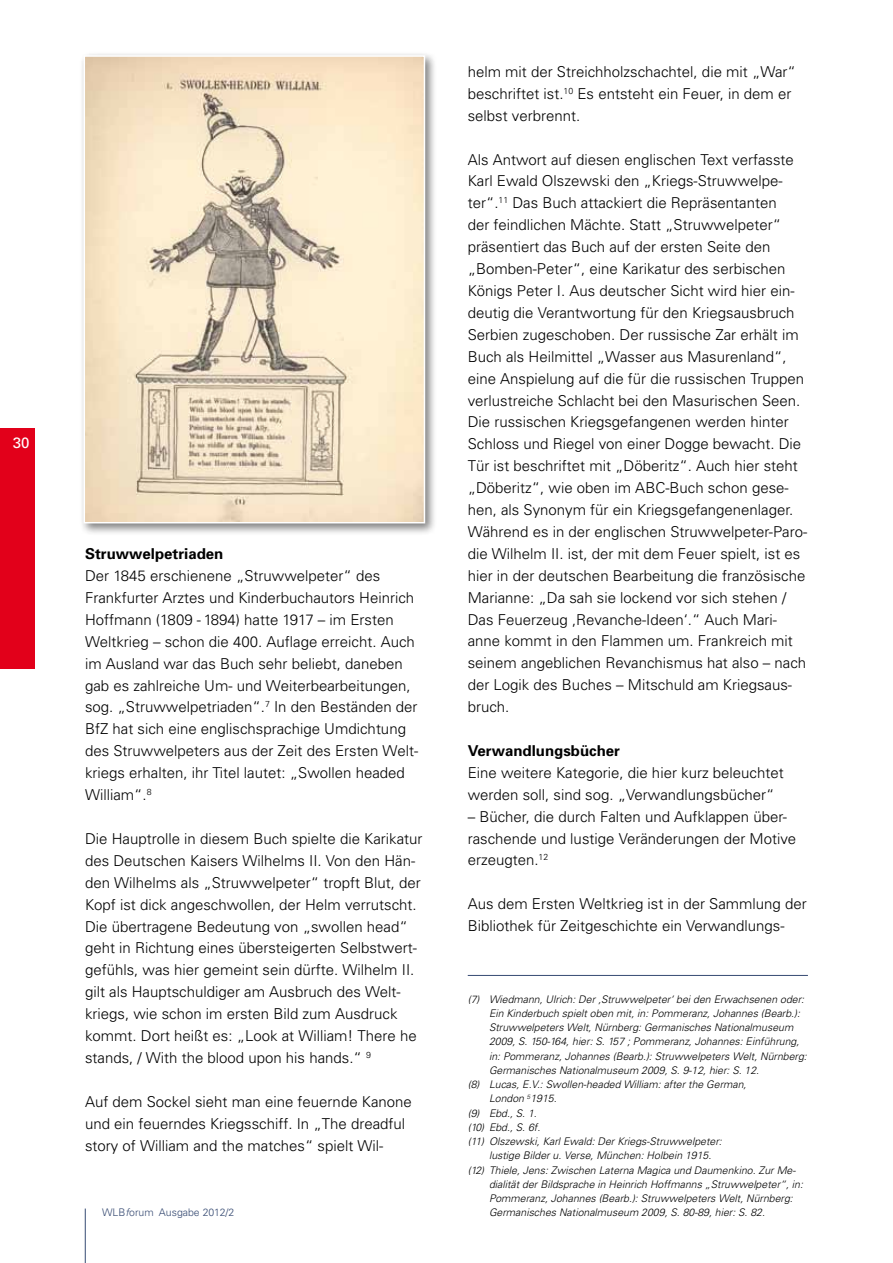
<style>
.page{position:relative;width:893px;height:1263px;background:#fff}
.page>*{position:absolute;margin:0;border:0;box-sizing:border-box;transform-origin:0 0}
.t1{font:300 15px/21.9px "Univers";color:#000}
.t2{font:700 15px "Univers";color:#000}
.t3{font:15px "Univers";color:#fff}
.t4{font:italic 300 10.5px "Univers";color:#000}
.t5{font:300 10.5px "Univers";color:#364a72}
.s1{font-style:italic}
</style>
<div class="page">
<hr style="left:85px;top:1208px;width:1px;height:55px;background:#364a72">
<div style="left:0;top:428px;width:34px;height:240px;background:#e2001a"></div>
<div style="left:80px;top:51px;width:358px;height:485px;background:#000;opacity:.5"></div>
<img style="left:87px;top:58px;width:335px;height:462px">
<div style="left:84px;top:55px;width:341px;height:468px;border:2px solid #fff"></div>
<hr style="left:468px;top:975px;width:340px;height:1px;background:#364a72">
<p class="t3" style="left:13px;top:434px;width:18px">30</p>
<p class="t2" style="left:85px;top:544px;width:140px">Struwwelpetriaden</p>
<p class="t1" style="left:85px;top:564px;width:335px">Der 1845 erschienene „Struwwelpeter“ des Frankfurter Arztes und Kinderbuchautors Heinrich Hoffmann (1809 - 1894) hatte 1917 – im Ersten Weltkrieg – schon die 400. Auflage erreicht. Auch im Ausland war das Buch sehr beliebt, daneben gab es zahlreiche Um- und Weiterbearbeitungen, sog. „Struwwelpetriaden“.<sup>7</sup> In den Beständen der BfZ hat sich eine englischsprachige Umdichtung des Struwwelpeters aus der Zeit des Ersten Welt&shy;kriegs erhalten, ihr Titel lautet: „Swollen headed William“.<sup>8</sup></p>
<p class="t1" style="left:85px;top:827px;width:339px">Die Hauptrolle in diesem Buch spielte die Karikatur des Deutschen Kaisers Wilhelms II. Von den Hän&shy;den Wilhelms als „Struwwelpeter“ tropft Blut, der Kopf ist dick angeschwollen, der Helm verrutscht.<br>Die übertragene Bedeutung von „swollen head“ geht in Richtung eines übersteigerten Selbstwert&shy;gefühls, was hier gemeint sein dürfte. Wilhelm II. gilt als Hauptschuldiger am Ausbruch des Welt&shy;kriegs, wie schon im ersten Bild zum Ausdruck kommt. Dort heißt es: „Look at William! There he stands, / With the blood upon his hands.“ <sup>9</sup></p>
<p class="t1" style="left:85px;top:1090px;width:328px">Auf dem Sockel sieht man eine feuernde Kanone und ein feuerndes Kriegsschiff. In „The dreadful story of William and the matches“ spielt Wil-</p>
<p class="t5" style="left:102px;top:1206px;width:134px">WLB<span class="s1">f</span>orum Ausgabe 2012/2</p>
<p class="t1" style="left:468px;top:60px;width:330px">helm mit der Streichholzschachtel, die mit „War“ beschriftet ist.<sup>10</sup> Es entsteht ein Feuer, in dem er selbst verbrennt.</p>
<p class="t1" style="left:468px;top:148px;width:341px">Als Antwort auf diesen englischen Text verfasste Karl Ewald Olszewski den „Kriegs-Struwwelpe&shy;ter“.<sup>11</sup> Das Buch attackiert die Repräsentanten<br>der feindlichen Mächte. Statt „Struwwelpeter“ präsentiert das Buch auf der ersten Seite den „Bomben-Peter“, eine Karikatur des serbischen Königs Peter I. Aus deutscher Sicht wird hier ein&shy;deutig die Verantwortung für den Kriegsausbruch Serbien zugeschoben. Der russische Zar erhält im Buch als Heilmittel „Wasser aus Masurenland“, eine Anspielung auf die für die russischen Truppen verlustreiche Schlacht bei den Masurischen Seen.<br>Die russischen Kriegsgefangenen werden hinter Schloss und Riegel von einer Dogge bewacht. Die Tür ist beschriftet mit „Döberitz“. Auch hier steht „Döberitz“, wie oben im ABC-Buch schon gese&shy;hen, als Synonym für ein Kriegsgefangenenlager.<br>Während es in der englischen Struwwelpeter-Paro&shy;die Wilhelm II. ist, der mit dem Feuer spielt, ist es hier in der deutschen Bearbeitung die französische Marianne: „Da sah sie lockend vor sich stehen / Das Feuerzeug ‚Revanche-Ideen‘.“ Auch Mari&shy;anne kommt in den Flammen um. Frankreich mit seinem angeblichen Revanchismus hat also – nach der Logik des Buches – Mitschuld am Kriegsaus&shy;bruch.</p>
<p class="t2" style="left:468px;top:741px;width:154px">Verwandlungsbücher</p>
<p class="t1" style="left:468px;top:761px;width:317px">Eine weitere Kategorie, die hier kurz beleuchtet werden soll, sind sog. „Verwandlungsbücher“</p>
<p class="t1" style="left:468px;top:805px;width:330px">– Bücher, die durch Falten und Aufklappen über&shy;raschende und lustige Veränderungen der Motive erzeugten.<sup>12</sup></p>
<p class="t1" style="left:468px;top:892px;width:340px">Aus dem Ersten Weltkrieg ist in der Sammlung der<br>Bibliothek für Zeitgeschichte ein Verwandlungs-</p>
<p class="t4" style="left:468px;top:992px;width:338px">(7) Wiedmann, Ulrich: Der ‚Struwwelpeter‘ bei den Erwachsenen oder:</p>
<p class="t4" style="left:489px;top:1007px;width:313px">Ein Kinderbuch spielt oben mit, in: Pommeranz, Johannes (Bearb.):</p>
<p class="t4" style="left:489px;top:1021px;width:306px">Struwwelpeters Welt, Nürnberg: Germanisches Nationalmuseum</p>
<p class="t4" style="left:489px;top:1035px;width:312px">2009, S. 150-164, hier: S. 157 ; Pommeranz, Johannes: Einführung,</p>
<p class="t4" style="left:489px;top:1049px;width:319px">in: Pommeranz, Johannes (Bearb.): Struwwelpeters Welt, Nürnberg:</p>
<p class="t4" style="left:489px;top:1064px;width:272px">Germanisches Nationalmuseum 2009, S. 9-12, hier: S. 12.</p>
<p class="t4" style="left:468px;top:1078px;width:280px">(8) Lucas, E.V.: Swollen-headed William: after the German,</p>
<p class="t4" style="left:489px;top:1092px;width:69px">London <sup>5</sup>1915.</p>
<p class="t4" style="left:468px;top:1106px;width:71px">(9) Ebd., S. 1.</p>
<p class="t4" style="left:468px;top:1121px;width:74px">(10) Ebd., S. 6f.</p>
<p class="t4" style="left:468px;top:1135px;width:256px">(11) Olszewski, Karl Ewald: Der Kriegs-Struwwelpeter:</p>
<p class="t4" style="left:489px;top:1149px;width:224px">lustige Bilder u. Verse, München: Holbein 1915.</p>
<p class="t4" style="left:468px;top:1163px;width:330px">(12) Thiele, Jens: Zwischen Laterna Magica und Daumenkino. Zur Me-</p>
<p class="t4" style="left:489px;top:1178px;width:315px">dialität der Bildsprache in Heinrich Hoffmanns „Struwwelpeter“, in:</p>
<p class="t4" style="left:489px;top:1192px;width:305px">Pommeranz, Johannes (Bearb.): Struwwelpeters Welt, Nürnberg:</p>
<p class="t4" style="left:489px;top:1206px;width:278px">Germanisches Nationalmuseum 2009, S. 80-89, hier: S. 82.</p>
</div>
